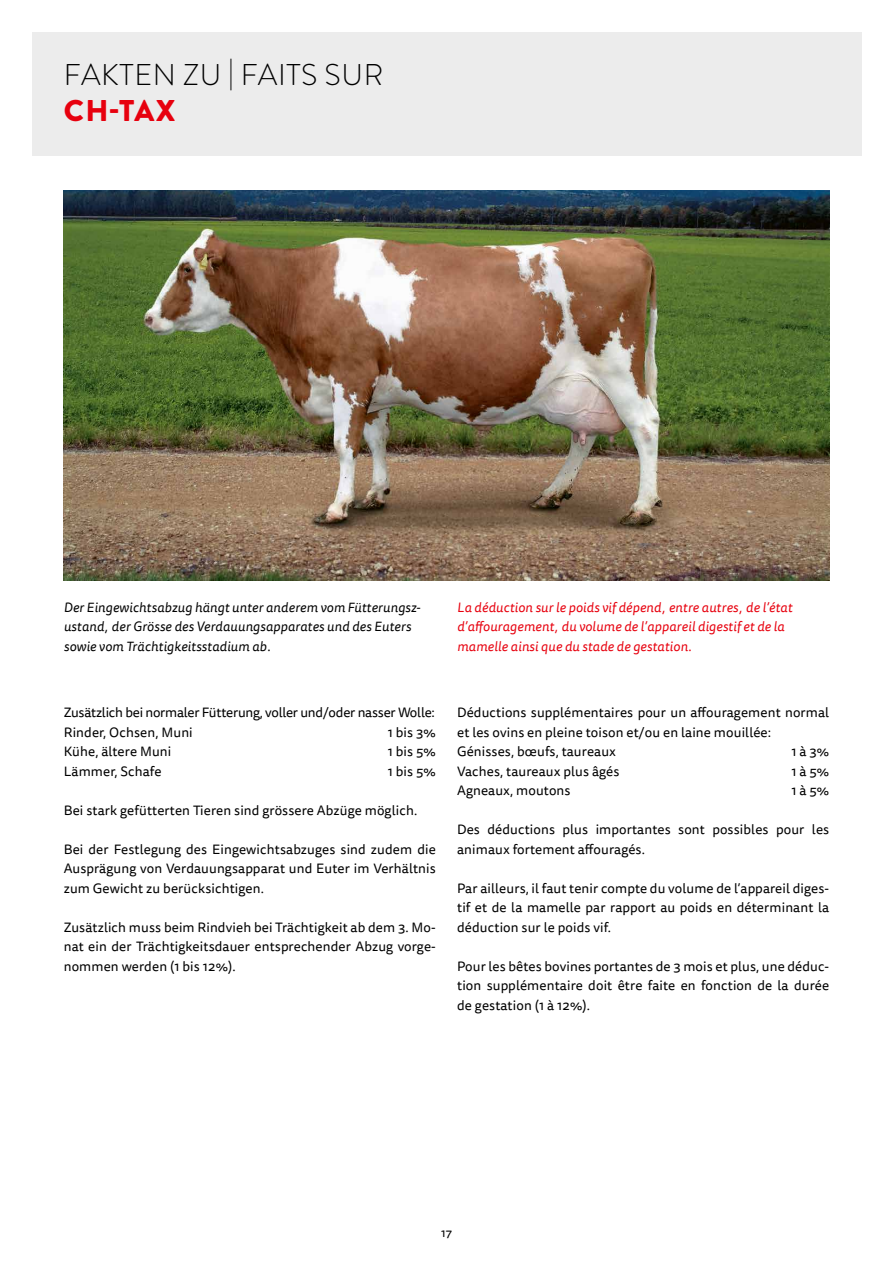
<style>
.page{position:relative;width:893px;height:1263px;background:#fff}
.page>*{position:absolute;margin:0;border:0;box-sizing:border-box;transform-origin:0 0}
.t1{font:300 30px "Brandon Grotesque";letter-spacing:.02em;color:#000}
.t2{font:900 30px "Brandon Grotesque";color:#e7000e}
.t3{font:13.5px/19.5px "Tisa Sans Pro";letter-spacing:.01em;color:#000;text-align:justify}
.t4{font:italic 13.5px/19.5px "Tisa Sans Pro";letter-spacing:.01em;color:#e7000e}
.t5{font:italic 13.5px/19.5px "Tisa Sans Pro";letter-spacing:.01em;color:#000}
.t6{font:13.5px/19.5px "Tisa Sans Pro";letter-spacing:-.015em;color:#000}
.t7{font:12px "Tisa Sans Pro";color:#000}
</style>
<div class="page">
<div style="left:32px;top:32px;width:829px;height:123px;background:#ececec"></div>
<img style="left:64px;top:190px;width:765px;height:390px">
<h1 class="t1" style="left:64px;top:54px;width:321px">FAKTEN ZU | FAITS SUR</h1>
<h1 class="t2" style="left:64px;top:89px;width:113px">CH-TAX</h1>
<p class="t5" style="left:64px;top:597px;width:357px">Der Eingewichtsabzug hängt unter anderem vom Fütterungsz&shy;ustand, der Grösse des Verdauungsapparates und des Euters sowie vom Trächtigkeitsstadium ab.</p>
<p class="t4" style="left:457px;top:597px;width:337px">La déduction sur le poids vif dépend, entre autres, de l’état d’affouragement, du volume de l’appareil digestif et de la mamelle ainsi que du stade de gestation.</p>
<p class="t6" style="left:64px;top:703px;width:373px">Zusätzlich bei normaler Fütterung, voller und/oder nasser Wolle:<br>Rinder, Ochsen, Muni</p>
<p class="t3" style="left:388px;top:722px;width:50px">1 bis 3%</p>
<p class="t3" style="left:64px;top:742px;width:109px">Kühe, ältere Muni</p>
<p class="t3" style="left:388px;top:742px;width:50px">1 bis 5%</p>
<p class="t3" style="left:64px;top:761px;width:99px">Lämmer, Schafe</p>
<p class="t3" style="left:388px;top:761px;width:50px">1 bis 5%</p>
<p class="t3" style="left:64px;top:800px;width:355px">Bei stark gefütterten Tieren sind grössere Abzüge möglich.</p>
<p class="t3" style="left:64px;top:839px;width:374px">Bei der Festlegung des Eingewichtsabzuges sind zudem die Ausprägung von Verdauungsapparat und Euter im Verhältnis zum Gewicht zu berücksichtigen.</p>
<p class="t3" style="left:64px;top:917px;width:374px">Zusätzlich muss beim Rindvieh bei Trächtigkeit ab dem 3. Mo&shy;nat ein der Trächtigkeitsdauer entsprechender Abzug vorge&shy;nommen werden (1 bis 12%).</p>
<p class="t3" style="left:457px;top:703px;width:374px;text-align:left">Déductions supplémentaires pour un affouragement normal et les ovins en pleine toison et/ou en laine mouillée:<br>Génisses, bœufs, taureaux</p>
<p class="t3" style="left:791px;top:742px;width:39px">1 à 3%</p>
<p class="t3" style="left:457px;top:761px;width:164px">Vaches, taureaux plus âgés</p>
<p class="t3" style="left:791px;top:761px;width:39px">1 à 5%</p>
<p class="t3" style="left:457px;top:781px;width:115px">Agneaux, moutons</p>
<p class="t3" style="left:791px;top:781px;width:39px">1 à 5%</p>
<p class="t3" style="left:457px;top:820px;width:374px">Des déductions plus importantes sont possibles pour les animaux fortement affouragés.</p>
<p class="t3" style="left:457px;top:878px;width:374px">Par ailleurs, il faut tenir compte du volume de l’appareil diges&shy;tif et de la mamelle par rapport au poids en déterminant la déduction sur le poids vif.</p>
<p class="t3" style="left:457px;top:956px;width:374px">Pour les bêtes bovines portantes de 3 mois et plus, une déduc&shy;tion supplémentaire doit être faite en fonction de la durée de gestation (1 à 12%).</p>
<p class="t7" style="left:441px;top:1225px;width:12px">17</p>
</div>
